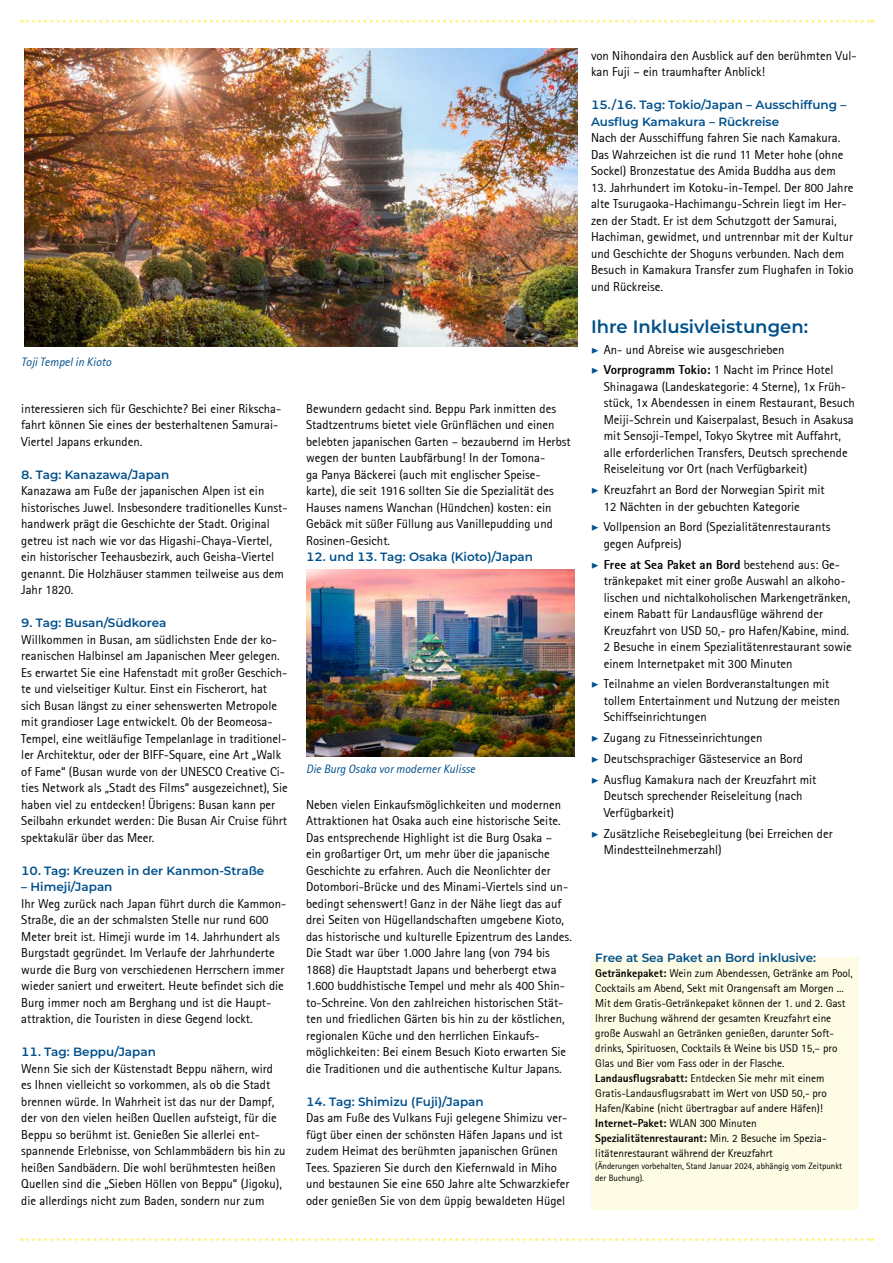
<style>
.page{position:relative;width:893px;height:1263px;background:#fff}
.page>*{position:absolute;margin:0;border:0;box-sizing:border-box;transform-origin:0 0}
.t1{font:600 18px "Montserrat";color:#00508c}
.t2{font:12.75px/16.5px "Rotis Sans Serif";color:#000}
.t3{font:600 12px/16.5px "Montserrat";color:#00508c}
.t4{font:italic 12px "Rotis Sans Serif";color:#00508c}
.t5{font:11.25px/15px "Rotis Sans Serif";color:#000}
.t6{font:9px/12px "Rotis Sans Serif";color:#000}
.s1{font-family:"Minion Pro";font-weight:700;font-style:italic;color:#00508c}
.s2{font-weight:800}
</style>
<div class="page">
<svg style="left:21px;top:20px;width:852px;height:3px"></svg>
<svg style="left:21px;top:1238px;width:852px;height:3px"></svg>
<img style="left:25px;top:48px;width:552px;height:298px">
<img style="left:306px;top:570px;width:268px;height:187px">
<div style="left:591px;top:957px;width:268px;height:252px;background:#fffce5"></div>
<p class="t4" style="left:21px;top:354px;width:91px">Toji Tempel in Kioto</p>
<p class="t2" style="left:21px;top:400px;width:262px">interessieren sich für Geschichte? Bei einer Rikscha&shy;fahrt können Sie eines der besterhaltenen Samurai-<br>Viertel Japans erkunden.</p>
<p class="t3" style="left:21px;top:466px;width:150px">8. Tag: Kanazawa/Japan</p>
<p class="t2" style="left:21px;top:483px;width:268px">Kanazawa am Fuße der japanischen Alpen ist ein historisches Juwel. Insbesondere traditionelles Kunst&shy;handwerk prägt die Geschichte der Stadt. Original getreu ist nach wie vor das Higashi-Chaya-Viertel, ein historischer Teehausbezirk, auch Geisha-Viertel genannt. Die Holzhäuser stammen teilweise aus dem Jahr 1820.</p>
<p class="t3" style="left:21px;top:614px;width:147px">9. Tag: Busan/Südkorea</p>
<p class="t2" style="left:21px;top:631px;width:268px">Willkommen in Busan, am südlichsten Ende der ko&shy;reanischen Halbinsel am Japanischen Meer gelegen.<br>Es erwartet Sie eine Hafenstadt mit großer Geschich&shy;te und vielseitiger Kultur. Einst ein Fischerort, hat sich Busan längst zu einer sehenswerten Metropole mit grandioser Lage entwickelt. Ob der Beomeosa-Tempel, eine weitläufige Tempelanlage in traditionel&shy;ler Architektur, oder der BIFF-Square, eine Art „Walk of Fame“ (Busan wurde von der UNESCO Creative Ci&shy;ties Network als „Stadt des Films“ ausgezeichnet), Sie haben viel zu entdecken! Übrigens: Busan kann per Seilbahn erkundet werden: Die Busan Air Cruise führt spektakulär über das Meer.</p>
<p class="t3" style="left:21px;top:862px;width:245px">10. Tag: Kreuzen in der Kanmon-Straße</p>
<p class="t3" style="left:21px;top:878px;width:93px">– Himeji/Japan</p>
<p class="t2" style="left:21px;top:895px;width:267px">Ihr Weg zurück nach Japan führt durch die Kammon-Straße, die an der schmalsten Stelle nur rund 600<br>Meter breit ist. Himeji wurde im 14. Jahrhundert als Burgstadt gegründet. Im Verlaufe der Jahrhunderte wurde die Burg von verschiedenen Herrschern immer wieder saniert und erweitert. Heute befindet sich die Burg immer noch am Berghang und ist die Haupt&shy;attraktion, die Touristen in diese Gegend lockt.</p>
<p class="t3" style="left:21px;top:1043px;width:136px">11. Tag: Beppu/Japan</p>
<p class="t2" style="left:21px;top:1060px;width:266px">Wenn Sie sich der Küstenstadt Beppu nähern, wird es Ihnen vielleicht so vorkommen, als ob die Stadt brennen würde. In Wahrheit ist das nur der Dampf, der von den vielen heißen Quellen aufsteigt, für die Beppu so berühmt ist. Genießen Sie allerlei ent&shy;spannende Erlebnisse, von Schlammbädern bis hin zu heißen Sandbädern. Die wohl berühmtesten heißen Quellen sind die „Sieben Höllen von Beppu“ (Jigoku), die allerdings nicht zum Baden, sondern nur zum</p>
<p class="t2" style="left:306px;top:400px;width:266px">Bewundern gedacht sind. Beppu Park inmitten des Stadtzentrums bietet viele Grünflächen und einen belebten japanischen Garten – bezaubernd im Herbst wegen der bunten Laubfärbung! In der Tomona-<br>ga Panya Bäckerei (auch mit englischer Speise&shy;karte), die seit 1916 sollten Sie die Spezialität des Hauses namens Wanchan (Hündchen) kosten: ein Gebäck mit süßer Füllung aus Vanillepudding und Rosinen-Gesicht.</p>
<p class="t3" style="left:306px;top:548px;width:228px">12. und 13. Tag: Osaka (Kioto)/Japan</p>
<p class="t4" style="left:306px;top:762px;width:171px">Die Burg Osaka vor moderner Kulisse</p>
<p class="t2" style="left:306px;top:796px;width:267px">Neben vielen Einkaufsmöglichkeiten und modernen Attraktionen hat Osaka auch eine historische Seite.<br>Das entsprechende Highlight ist die Burg Osaka –<br>ein großartiger Ort, um mehr über die japanische Geschichte zu erfahren. Auch die Neonlichter der Dotombori-Brücke und des Minami-Viertels sind un&shy;bedingt sehenswert! Ganz in der Nähe liegt das auf drei Seiten von Hügellandschaften umgebene Kioto, das historische und kulturelle Epizentrum des Landes.<br>Die Stadt war über 1.000 Jahre lang (von 794 bis 1868) die Hauptstadt Japans und beherbergt etwa 1.600 buddhistische Tempel und mehr als 400 Shin&shy;to-Schreine. Von den zahlreichen historischen Stät&shy;ten und friedlichen Gärten bis hin zu der köstlichen, regionalen Küche und den herrlichen Einkaufs&shy;möglichkeiten: Bei einem Besuch Kioto erwarten Sie die Traditionen und die authentische Kultur Japans.</p>
<p class="t3" style="left:306px;top:1093px;width:179px">14. Tag: Shimizu (Fuji)/Japan</p>
<p class="t2" style="left:306px;top:1110px;width:265px">Das am Fuße des Vulkans Fuji gelegene Shimizu ver&shy;fügt über einen der schönsten Häfen Japans und ist zudem Heimat des berühmten japanischen Grünen Tees. Spazieren Sie durch den Kiefernwald in Miho und bestaunen Sie eine 650 Jahre alte Schwarzkiefer oder genießen Sie von dem üppig bewaldeten Hügel</p>
<p class="t2" style="left:591px;top:47px;width:267px">von Nihondaira den Ausblick auf den berühmten Vul&shy;kan Fuji – ein traumhafter Anblick!</p>
<p class="t3" style="left:591px;top:96px;width:257px">15./16. Tag: Tokio/Japan – Ausschiffung –<br>Ausflug Kamakura – Rückreise</p>
<p class="t2" style="left:591px;top:130px;width:254px">Nach der Ausschiffung fahren Sie nach Kamakura.<br>Das Wahrzeichen ist die rund 11 Meter hohe (ohne<br>Sockel) Bronzestatue des Amida Buddha aus dem</p>
<p class="t2" style="left:591px;top:179px;width:264px">13. Jahrhundert im Kotoku-in-Tempel. Der 800 Jahre alte Tsurugaoka-Hachimangu-Schrein liegt im Her&shy;zen der Stadt. Er ist dem Schutzgott der Samurai, Hachiman, gewidmet, und untrennbar mit der Kultur und Geschichte der Shoguns verbunden. Nach dem Besuch in Kamakura Transfer zum Flughafen in Tokio und Rückreise.</p>
<h1 class="t1" style="left:591px;top:314px;width:219px">Ihre Inklusivleistungen:</h1>
<p class="t2" style="left:591px;top:339px;width:244px;line-height:20.7px"><span class="s1">▶</span> An- und Abreise wie ausgeschrieben<br><span class="s1">▶</span> <span class="s2">Vorprogramm Tokio:</span> 1 Nacht im Prince Hotel</p>
<p class="t2" style="left:604px;top:378px;width:253px">Shinagawa (Landeskategorie: 4 Sterne), 1x Früh&shy;stück, 1x Abendessen in einem Restaurant, Besuch Meiji-Schrein und Kaiserpalast, Besuch in Asakusa mit Sensoji-Tempel, Tokyo Skytree mit Auffahrt, alle erforderlichen Transfers, Deutsch sprechende Reiseleitung vor Ort (nach Verfügbarkeit)</p>
<p class="t2" style="left:604px;top:481px;width:222px;text-indent:-13px"><span class="s1">▶</span> Kreuzfahrt an Bord der Norwegian Spirit mit<br>12 Nächten in der gebuchten Kategorie</p>
<p class="t2" style="left:604px;top:519px;width:228px;text-indent:-13px"><span class="s1">▶</span> Vollpension an Bord (Spezialitätenrestaurants gegen Aufpreis)</p>
<p class="t2" style="left:604px;top:556px;width:250px;text-indent:-13px"><span class="s1">▶</span> <span class="s2">Free at Sea Paket an Bord</span> bestehend aus: Ge&shy;tränkepaket mit einer große Auswahl an alkoho&shy;lischen und nichtalkoholischen Markengetränken, einem Rabatt für Landausflüge während der Kreuzfahrt von USD 50,- pro Hafen/Kabine, mind.<br>2 Besuche in einem Spezialitätenrestaurant sowie einem Internetpaket mit 300 Minuten</p>
<p class="t2" style="left:604px;top:676px;width:238px;text-indent:-13px"><span class="s1">▶</span> Teilnahme an vielen Bordveranstaltungen mit tollem Entertainment und Nutzung der meisten<br>Schiffseinrichtungen</p>
<p class="t2" style="left:591px;top:727px;width:227px;line-height:20.7px"><span class="s1">▶</span> Zugang zu Fitnesseinrichtungen<br><span class="s1">▶</span> Deutschsprachiger Gästeservice an Bord<br><span class="s1">▶</span> Ausflug Kamakura nach der Kreuzfahrt mit</p>
<p class="t2" style="left:604px;top:787px;width:200px">Deutsch sprechender Reiseleitung (nach<br>Verfügbarkeit)</p>
<p class="t2" style="left:604px;top:825px;width:230px;text-indent:-13px"><span class="s1">▶</span> Zusätzliche Reisebegleitung (bei Erreichen der<br>Mindestteilnehmerzahl)</p>
<p class="t3" style="left:595px;top:949px;width:222px">Free at Sea Paket an Bord inklusive:</p>
<p class="t5" style="left:595px;top:965px;width:259px"><span class="s2">Getränkepaket:</span> Wein zum Abendessen, Getränke am Pool, Cocktails am Abend, Sekt mit Orangensaft am Morgen ...<br>Mit dem Gratis-Getränkepaket können der 1. und 2. Gast Ihrer Buchung während der gesamten Kreuzfahrt eine große Auswahl an Getränken genießen, darunter Soft&shy;drinks, Spirituosen, Cocktails &amp; Weine bis USD 15,– pro Glas und Bier vom Fass oder in der Flasche.<br><span class="s2">Landausflugsrabatt:</span> Entdecken Sie mehr mit einem Gratis-Landausflugsrabatt im Wert von USD 50,- pro Hafen/Kabine (nicht übertragbar auf andere Häfen)!<br><span class="s2">Internet-Paket:</span> WLAN 300 Minuten <span class="s2">Spezialitätenrestaurant:</span> Min. 2 Besuche im Spezia&shy;litätenrestaurant während der Kreuzfahrt</p>
<p class="t6" style="left:595px;top:1160px;width:248px">(Änderungen vorbehalten, Stand Januar 2024, abhängig vom Zeitpunkt der Buchung).</p>
</div>
